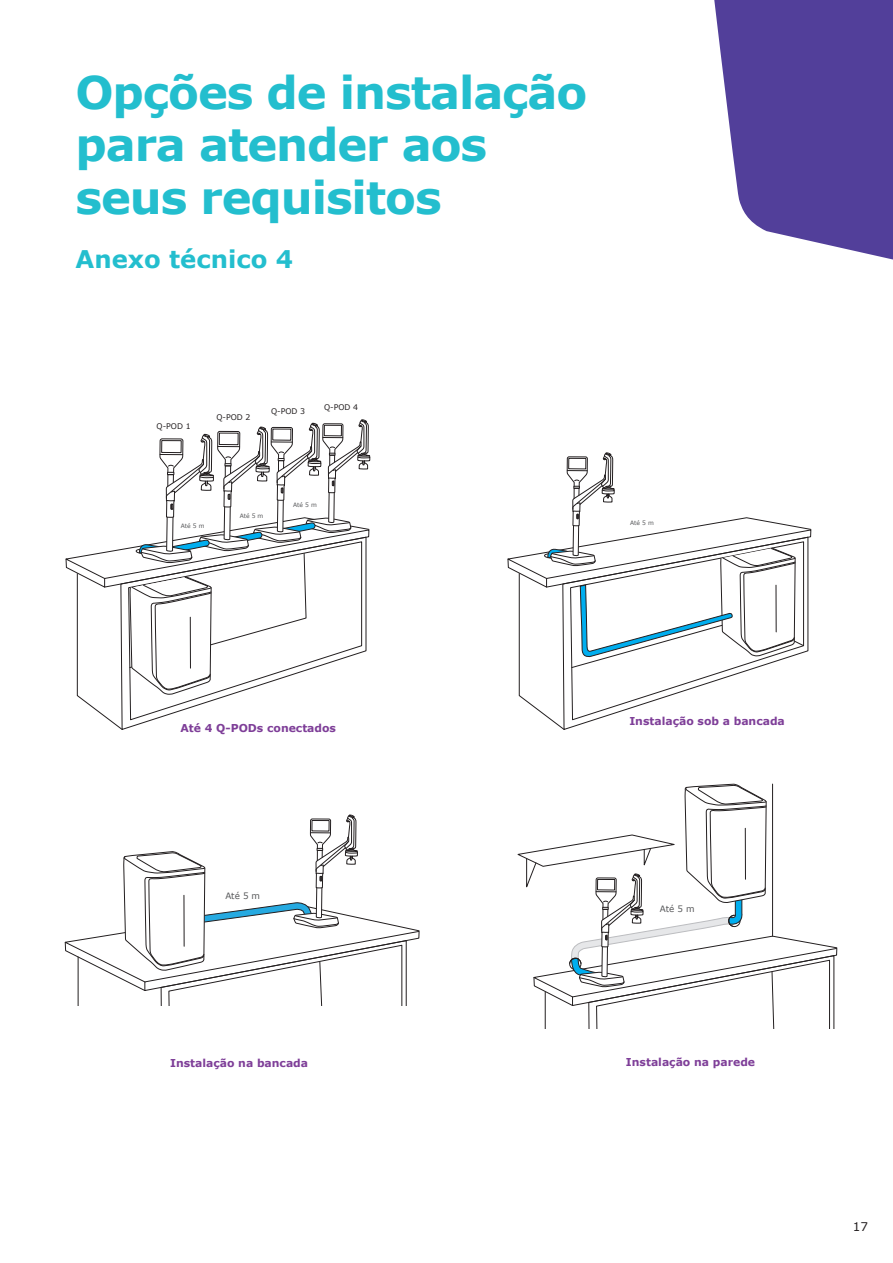
<style>
.page{position:relative;width:893px;height:1263px;background:#fff}
.page>*{position:absolute;margin:0;border:0;box-sizing:border-box;transform-origin:0 0}
.t1{font:700 45px/52.5px "Verdana";letter-spacing:-.025em;color:#23bece}
.t2{font:700 24.3px "Verdana";color:#23bece}
.t3{font:12px "Verdana";color:#231f20}
.t4{font:700 10.8px "Verdana";color:#7e3e98}
.t5{font:8.7px "Verdana";letter-spacing:-.005em;color:#57585a}
.t6{font:7.8px "Verdana";color:#231f20}
.t7{font:6px "Verdana";letter-spacing:-.005em;color:#57585a}
</style>
<div class="page">
<svg style="left:714px;top:0;width:179px;height:260px;fill:#523f9a"></svg>
<svg style="left:64px;top:419px;width:355px;height:587px"></svg>
<svg style="left:517px;top:784px;width:320px;height:245px"></svg>
<svg style="left:507px;top:452px;width:304px;height:278px"></svg>
<h1 class="t1" style="left:75px;top:69px;width:513px">Opções de instalação para atender aos seus requisitos</h1>
<h2 class="t2" style="left:75px;top:248px;width:219px">Anexo técnico 4</h2>
<p class="t6" style="left:157px;top:422px;width:36px">Q-POD 1</p>
<p class="t6" style="left:216px;top:414px;width:36px">Q-POD 2</p>
<p class="t6" style="left:271px;top:407px;width:36px">Q-POD 3</p>
<p class="t6" style="left:324px;top:404px;width:36px">Q-POD 4</p>
<p class="t7" style="left:181px;top:523px;width:25px">Até 5 m</p>
<p class="t7" style="left:240px;top:513px;width:25px">Até 5 m</p>
<p class="t7" style="left:293px;top:502px;width:25px">Até 5 m</p>
<p class="t7" style="left:630px;top:520px;width:25px">Até 5 m</p>
<p class="t4" style="left:180px;top:723px;width:157px">Até 4 Q-PODs conectados</p>
<p class="t5" style="left:225px;top:892px;width:36px">Até 5 m</p>
<p class="t4" style="left:170px;top:1058px;width:140px">Instalação na bancada</p>
<p class="t4" style="left:629px;top:716px;width:157px">Instalação sob a bancada</p>
<p class="t5" style="left:660px;top:905px;width:36px">Até 5 m</p>
<p class="t4" style="left:626px;top:1057px;width:131px">Instalação na parede</p>
<p class="t3" style="left:853px;top:1218px;width:17px">17</p>
</div>
